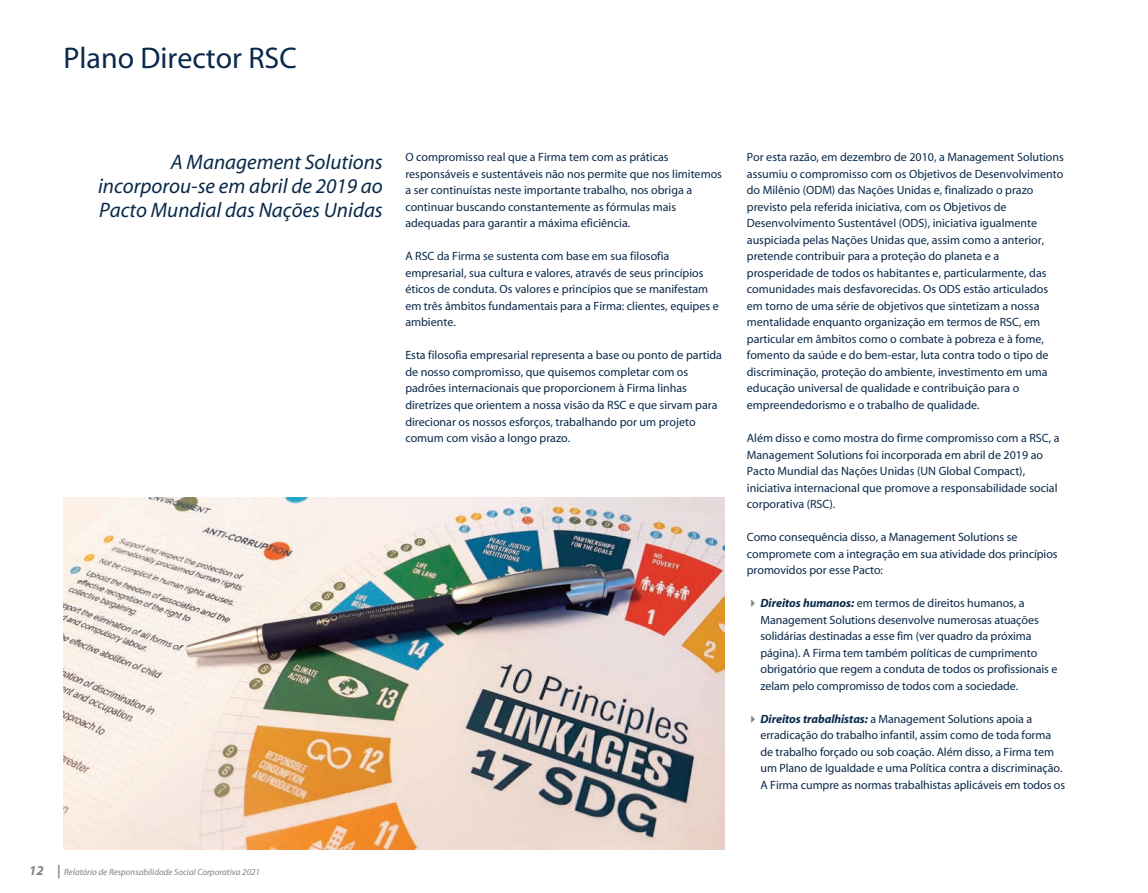
<style>
.page{position:relative;width:1148px;height:893px;background:#fff}
.page>*{position:absolute;margin:0;border:0;box-sizing:border-box;transform-origin:0 0}
.t1{font:30px "Myriad";color:#0a294a}
.t2{font:italic 21px/24px "Myriad";color:#0a294a;text-align:justify}
.t3{font:12px/16.5px "Myriad";color:#0a294a}
.t4{font:italic 9px "Myriad";color:#808285}
.s1{color:#808285}
.s2{font-weight:700;font-style:italic}
.s3{font-weight:700;font-size:13.5px}
</style>
<div class="page">
<img style="left:64px;top:498px;width:660px;height:351px">
<h1 class="t1" style="left:64px;top:43px;width:235px">Plano Director RSC</h1>
<h2 class="t2" style="left:98px;top:151px;width:286px;text-indent:73px">A Management Solutions incorporou-se em abril de 2019 ao Pacto Mundial das Nações Unidas</h2>
<p class="t3" style="left:405px;top:150px;width:318px">O compromisso real que a Firma tem com as práticas responsáveis e sustentáveis não nos permite que nos limitemos a ser continuístas neste importante trabalho, nos obriga a continuar buscando constantemente as fórmulas mais adequadas para garantir a máxima eficiência.</p>
<p class="t3" style="left:405px;top:249px;width:315px">A RSC da Firma se sustenta com base em sua filosofia empresarial, sua cultura e valores, através de seus princípios éticos de conduta. Os valores e princípios que se manifestam em três âmbitos fundamentais para a Firma: clientes, equipes e ambiente.</p>
<p class="t3" style="left:405px;top:348px;width:318px">Esta filosofia empresarial representa a base ou ponto de partida de nosso compromisso, que quisemos completar com os padrões internacionais que proporcionem à Firma linhas diretrizes que orientem a nossa visão da RSC e que sirvam para direcionar os nossos esforços, trabalhando por um projeto comum com visão a longo prazo.</p>
<p class="t3" style="left:747px;top:150px;width:318px">Por esta razão, em dezembro de 2010, a Management Solutions assumiu o compromisso com os Objetivos de Desenvolvimento do Milênio (ODM) das Nações Unidas e, finalizado o prazo previsto pela referida iniciativa, com os Objetivos de Desenvolvimento Sustentável (ODS), iniciativa igualmente auspiciada pelas Nações Unidas que, assim como a anterior, pretende contribuir para a proteção do planeta e a prosperidade de todos os habitantes e, particularmente, das comunidades mais desfavorecidas. Os ODS estão articulados em torno de uma série de objetivos que sintetizam a nossa mentalidade enquanto organização em termos de RSC, em particular em âmbitos como o combate à pobreza e à fome, fomento da saúde e do bem-estar, luta contra todo o tipo de discriminação, proteção do ambiente, investimento em uma educação universal de qualidade e contribuição para o empreendedorismo e o trabalho de qualidade.</p>
<p class="t3" style="left:747px;top:430px;width:314px">Além disso e como mostra do firme compromisso com a RSC, a Management Solutions foi incorporada em abril de 2019 ao Pacto Mundial das Nações Unidas (UN Global Compact), iniciativa internacional que promove a responsabilidade social corporativa (RSC).</p>
<p class="t3" style="left:747px;top:529px;width:312px">Como consequência disso, a Management Solutions se compromete com a integração em sua atividade dos princípios promovidos por esse Pacto:</p>
<p class="t3" style="left:760px;top:595px;width:298px;text-indent:-14px"><span class="s1">✔</span><span class="s2">Direitos humanos:</span> em termos de direitos humanos, a Management Solutions desenvolve numerosas atuações solidárias destinadas a esse fim (ver quadro da próxima página). A Firma tem também políticas de cumprimento obrigatório que regem a conduta de todos os profissionais e zelam pelo compromisso de todos com a sociedade.</p>
<p class="t3" style="left:760px;top:711px;width:306px;text-indent:-14px"><span class="s1">✔</span><span class="s2">Direitos trabalhistas:</span> a Management Solutions apoia a erradicação do trabalho infantil, assim como de toda forma de trabalho forçado ou sob coação. Além disso, a Firma tem um Plano de Igualdade e uma Política contra a discriminação.<br>A Firma cumpre as normas trabalhistas aplicáveis em todos os</p>
<p class="t4" style="left:29px;top:868px;width:232px"><span class="s3">12 |</span> Relatório de Responsabilidade Social Corporativa 2021</p>
</div>
